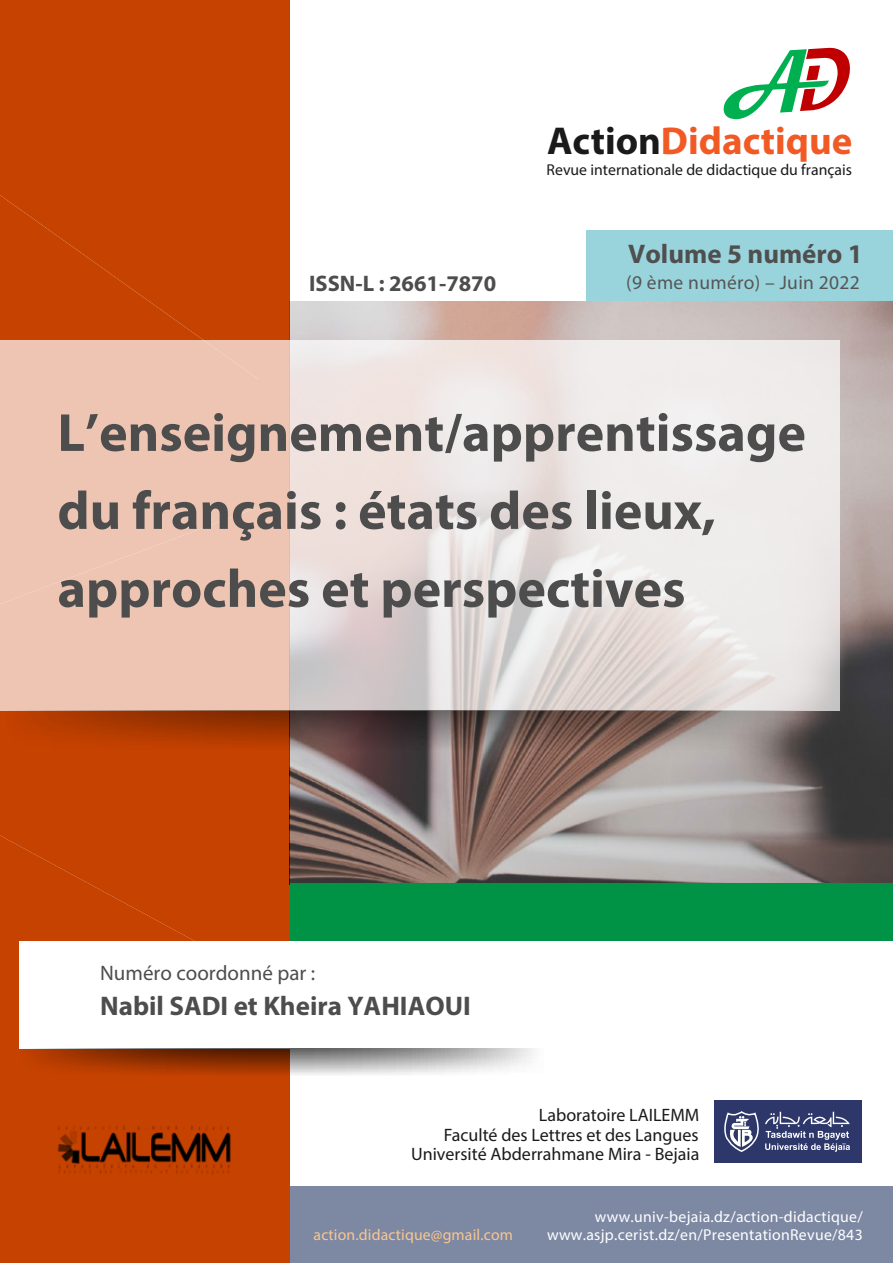
<style>
.page{position:relative;width:893px;height:1263px;background:#fff}
.page>*{position:absolute;margin:0;border:0;box-sizing:border-box;transform-origin:0 0}
.t1{font:700 54px/78px "Myriad Pro";color:#4d4d4d}
.t2{font:700 39px "Myriad Pro";color:#f15a24}
.t3{font:700 27px "Myriad Pro";color:#4d4d4d}
.t4{font:700 27px "Myriad Pro";color:#4f4f4f}
.t5{font:700 22.5px "Myriad Pro";color:#4d4d4d}
.t6{font:21px "Myriad Pro";color:#4d4d4d}
.t7{font:19.5px "Myriad Pro";letter-spacing:.015em;color:#565656}
.t8{font:18px/19.5px "Myriad Pro";color:#1a1a1a;text-align:right}
.t9{font:15.75px "Myriad Pro";letter-spacing:.02em;color:#fff}
.t10{font:15.75px "Myriad Pro";color:#1a1a1a}
.t11{font:15.75px "Myriad Pro";letter-spacing:.01em;color:#f9c68f}
.s1{color:#1a1a1a}
</style>
<div class="page">
<div style="left:290px;top:1186px;width:603px;height:77px;background:#7d88a3"></div>
<img style="left:290px;top:302px;width:603px;height:582px">
<div style="left:259px;top:0;width:31px;height:1263px;background:#c64200"></div>
<div style="left:0;top:0;width:259px;height:195px;background:#c64200"></div>
<div style="left:209px;top:195px;width:50px;height:145px;background:#c64200"></div>
<div style="left:0;top:175px;width:209px;height:165px;background:#c64200"></div>
<div style="left:0;top:751px;width:259px;height:512px;background:#c64200"></div>
<div style="left:587px;top:230px;width:306px;height:71px;background:#99d4dc"></div>
<div style="left:19px;top:941px;width:524px;height:107px;background:#fff"></div>
<svg style="left:19px;top:1048px;width:516px;height:28px;background:#af7a5f"></svg>
<div style="left:290px;top:884px;width:603px;height:57px;background:#009245"></div>
<div style="left:714px;top:1100px;width:147px;height:62px;background:#2d3769"></div>
<svg style="left:724px;top:1111px;width:126px;height:41px"></svg>
<img style="left:38px;top:1110px;width:212px;height:78px">
<svg style="left:723px;top:47px;width:127px;height:73px"></svg>
<svg style="left:0;top:340px;width:840px;height:370px;background:#ead8d0"></svg>
<svg style="left:0;top:710px;width:816px;height:41px;background:#86513a"></svg>
<p class="t5" style="left:309px;top:268px;width:189px">ISSN-L : 2661-7870</p>
<h2 class="t2" style="left:547px;top:116px;width:307px"><span class="s1">Action</span>Didactique</h2>
<p class="t10" style="left:547px;top:160px;width:307px">Revue internationale de didactique du français</p>
<h3 class="t4" style="left:628px;top:237px;width:236px">Volume 5 numéro 1</h3>
<p class="t7" style="left:626px;top:270px;width:235px">(9 ème numéro) – Juin 2022</p>
<h1 class="t1" style="left:57px;top:392px;width:750px">L’enseignement/apprentissage du français : états des lieux, approches et perspectives</h1>
<p class="t6" style="left:100px;top:960px;width:216px">Numéro coordonné par :</p>
<h3 class="t3" style="left:100px;top:988px;width:372px">Nabil SADI et Kheira YAHIAOUI</h3>
<p class="t8" style="left:411px;top:1105px;width:290px">Laboratoire LAILEMM<br>Faculté des Lettres et des Langues<br>Université Abderrahmane Mira - Bejaia</p>
<p class="t9" style="left:595px;top:1207px;width:269px">www.univ-bejaia.dz/action-didactique/</p>
<p class="t11" style="left:314px;top:1225px;width:201px">action.didactique@gmail.com</p>
<p class="t9" style="left:547px;top:1225px;width:317px">www.asjp.cerist.dz/en/PresentationRevue/843</p>
</div>
